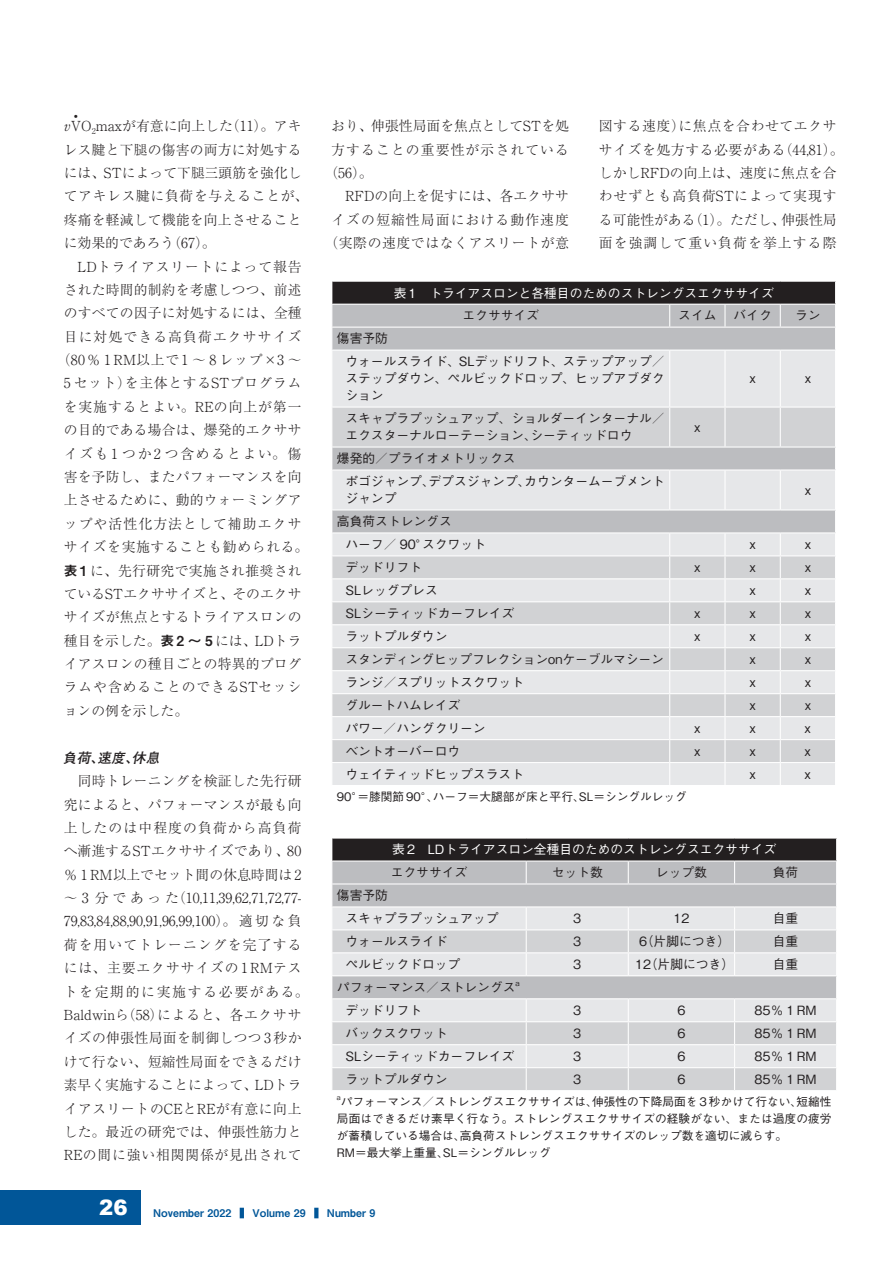
<style>
.page{position:relative;width:893px;height:1263px;background:#fff}
.page>*{position:absolute;margin:0;border:0;box-sizing:border-box;transform-origin:0 0}
.t1{font:300 13.8px/23.4px "Ryumin Pro";letter-spacing:.015em;color:#231f20}
.t2{font:300 13.8px/23.4px "Ryumin Pro";letter-spacing:.045em;color:#231f20}
.t3{font:300 13.8px "Ryumin Pro";letter-spacing:.08em;color:#231f20}
.t4{font:300 13.8px "Ryumin Pro";letter-spacing:.06em;color:#231f20}
.t5{font:300 13.8px "Ryumin Pro";letter-spacing:.05em;color:#231f20}
.t6{font:300 13.8px "Ryumin Pro";letter-spacing:.07em;color:#231f20}
.t7{font:300 13.8px "Ryumin Pro";letter-spacing:.065em;color:#231f20}
.t8{font:300 13.8px "Ryumin Pro";letter-spacing:.13em;color:#231f20}
.t9{font:italic 700 13.8px "Futo Go B101 Pro";color:#231f20}
.t10{font:500 12.75px/23px "Gothic BBB Pro";color:#231f20}
.t11{font:500 12.75px "Gothic BBB Pro";color:#fff}
.t12{font:500 11.7px/17px "Gothic BBB Pro";color:#231f20}
.t13{font:10.65px "Midashi Go Pro MB31";color:#015698}
.t14{font:500 7.5px "Gothic BBB Pro";color:#231f20}
.t15{font:6.9px "Kenten Generic";color:#231f20}
.t16{font:500 6.75px "Gothic BBB Pro";color:#231f20}
.s1{font-family:"Midashi Go Pro MB31";font-weight:400}
</style>
<div class="page">
<div style="left:0;top:1191px;width:140px;height:34px;background:#015698"></div>
<svg style="left:314px;top:1208px;width:4px;height:10px"></svg>
<hr style="left:240px;top:1208px;width:4px;height:10px;background:#015698">
<svg style="left:332px;top:282px;width:504px;height:503px;background:#d3d3d5"></svg>
<svg style="left:332px;top:838px;width:505px;height:252px;background:#c6c6c8"></svg>
<p class="t15" style="left:72px;top:113px;width:8px">4</p>
<p class="t1" style="left:64px;top:137px;width:239px">レス腱と下腿の傷害の両方に対処する</p>
<p class="t1" style="left:64px;top:160px;width:239px">には、STによって下腿三頭筋を強化し</p>
<p class="t2" style="left:64px;top:183px;width:246px">てアキレス腱に負荷を与えることが、</p>
<p class="t1" style="left:64px;top:207px;width:239px">疼痛を軽減して機能を向上させること</p>
<p class="t1" style="left:64px;top:230px;width:154px">に効果的であろう（67）。</p>
<p class="t4" style="left:64px;top:255px;width:239px">　LDトライアスリートによって報告</p>
<p class="t1" style="left:64px;top:277px;width:239px">された時間的制約を考慮しつつ、前述</p>
<p class="t1" style="left:64px;top:300px;width:239px">のすべての因子に対処するには、全種</p>
<p class="t3" style="left:64px;top:326px;width:239px">目に対処できる高負荷エクササイズ</p>
<p class="t4" style="left:57px;top:349px;width:246px">（80％ 1 RM以上で 1 ～ 8 レップ×3 ～</p>
<p class="t5" style="left:64px;top:372px;width:239px">5 セット）を主体とするSTプログラム</p>
<p class="t6" style="left:64px;top:396px;width:239px">を実施するとよい。REの向上が第一</p>
<p class="t1" style="left:64px;top:417px;width:239px">の目的である場合は、爆発的エクササ</p>
<p class="t8" style="left:64px;top:443px;width:239px">イズも 1 つか 2 つ含めるとよい。傷</p>
<p class="t1" style="left:64px;top:464px;width:239px">害を予防し、またパフォーマンスを向</p>
<p class="t1" style="left:64px;top:487px;width:239px">上させるために、動的ウォーミングア</p>
<p class="t3" style="left:64px;top:513px;width:239px">ップや活性化方法として補助エクサ</p>
<p class="t2" style="left:64px;top:534px;width:246px">サイズを実施することも勧められる。</p>
<p class="t1" style="left:64px;top:558px;width:239px"><span class="s1">表 1</span> に、先行研究で実施され推奨され</p>
<p class="t1" style="left:64px;top:581px;width:239px">ているSTエクササイズと、そのエクサ</p>
<p class="t1" style="left:64px;top:604px;width:239px">サイズが焦点とするトライアスロンの</p>
<p class="t1" style="left:64px;top:628px;width:239px">種目を示した。<span class="s1">表 2 ～ 5</span> には、LDトラ</p>
<p class="t1" style="left:64px;top:651px;width:239px">イアスロンの種目ごとの特異的プログ</p>
<p class="t7" style="left:64px;top:676px;width:239px">ラムや含めることのできるSTセッシ</p>
<p class="t1" style="left:64px;top:698px;width:126px">ョンの例を示した。</p>
<p class="t9" style="left:63px;top:746px;width:102px">負荷、速度、休息</p>
<p class="t1" style="left:64px;top:768px;width:246px">　同時トレーニングを検証した先行研究によると、パフォーマンスが最も向上したのは中程度の負荷から高負荷へ漸進するSTエクササイズであり、80％ 1 RM以上でセット間の休息時間は 2～ 3 分であった（10,11,39,62,71,72,77-<br>79,83,84,88,90,91,96,99,100）。適切な負荷を用いてトレーニングを完了するには、主要エクササイズの 1 RMテストを定期的に実施する必要がある。<br>Baldwinら（58）によると、各エクササイズの伸張性局面を制御しつつ 3 秒かけて行ない、短縮性局面をできるだけ素早く実施することによって、LDトライアスリートのCEとREが有意に向上した。最近の研究では、伸張性筋力と<br>REの間に強い相関関係が見出されて</p>
<p class="t1" style="left:64px;top:113px;width:239px">vVO<sub>2</sub>maxが有意に向上した（11）。アキ</p>
<p class="t1" style="left:331px;top:113px;width:239px">おり、伸張性局面を焦点としてSTを処</p>
<p class="t3" style="left:331px;top:139px;width:239px">方することの重要性が示されている</p>
<p class="t1" style="left:324px;top:160px;width:50px">（56）。</p>
<p class="t1" style="left:331px;top:183px;width:239px">　RFDの向上を促すには、各エクササ</p>
<p class="t3" style="left:331px;top:209px;width:239px">イズの短縮性局面における動作速度</p>
<p class="t2" style="left:324px;top:230px;width:246px">（実際の速度ではなくアスリートが意</p>
<p class="t2" style="left:599px;top:113px;width:246px">図する速度）に焦点を合わせてエクササイズを処方する必要がある（44,81）。しかしRFDの向上は、速度に焦点を合わせずとも高負荷STによって実現する可能性がある（1）。ただし、伸張性局面を強調して重い負荷を挙上する際</p>
<p class="t11" style="left:394px;top:282px;width:382px">表 1　トライアスロンと各種目のためのストレングスエクササイズ</p>
<p class="t10" style="left:462px;top:303px;width:78px">エクササイズ</p>
<p class="t10" style="left:678px;top:303px;width:40px">スイム</p>
<p class="t10" style="left:733px;top:303px;width:40px">バイク</p>
<p class="t10" style="left:795px;top:303px;width:27px">ラン</p>
<p class="t10" style="left:345px;top:326px;width:321px;text-indent:-9px">傷害予防<br>ウォールスライド、SLデッドリフト、ステップアップ／</p>
<p class="t10" style="left:345px;top:369px;width:321px;line-height:17px">ステップダウン、ペルビックドロップ、ヒップアブダクション</p>
<p class="t10" style="left:749px;top:366px;width:8px">x</p>
<p class="t10" style="left:805px;top:366px;width:8px">x</p>
<p class="t10" style="left:345px;top:408px;width:321px;line-height:17px">スキャプラプッシュアップ、ショルダーインターナル／エクスターナルローテーション、シーティッドロウ</p>
<p class="t10" style="left:694px;top:414px;width:8px">x</p>
<p class="t10" style="left:345px;top:445px;width:321px;text-indent:-9px">爆発的／プライオメトリックス<br>ポゴジャンプ、デプスジャンプ、カウンタームーブメント</p>
<p class="t10" style="left:345px;top:485px;width:53px">ジャンプ</p>
<p class="t10" style="left:345px;top:508px;width:142px;text-indent:-9px">高負荷ストレングス<br>ハーフ／ 90°スクワット</p>
<p class="t10" style="left:805px;top:477px;width:8px">x</p>
<p class="t10" style="left:749px;top:531px;width:8px">x</p>
<p class="t10" style="left:805px;top:531px;width:8px">x</p>
<p class="t10" style="left:345px;top:554px;width:78px">デッドリフト</p>
<p class="t10" style="left:694px;top:554px;width:8px">x</p>
<p class="t10" style="left:749px;top:554px;width:8px">x</p>
<p class="t10" style="left:805px;top:554px;width:8px">x</p>
<p class="t10" style="left:345px;top:577px;width:94px">SLレッグプレス</p>
<p class="t10" style="left:749px;top:577px;width:8px">x</p>
<p class="t10" style="left:805px;top:577px;width:8px">x</p>
<p class="t10" style="left:345px;top:600px;width:170px">SLシーティッドカーフレイズ</p>
<p class="t10" style="left:694px;top:600px;width:8px">x</p>
<p class="t10" style="left:749px;top:600px;width:8px">x</p>
<p class="t10" style="left:805px;top:600px;width:8px">x</p>
<p class="t10" style="left:345px;top:623px;width:104px">ラットプルダウン</p>
<p class="t10" style="left:694px;top:623px;width:8px">x</p>
<p class="t10" style="left:749px;top:623px;width:8px">x</p>
<p class="t10" style="left:805px;top:623px;width:8px">x</p>
<p class="t10" style="left:345px;top:646px;width:320px">スタンディングヒップフレクションonケーブルマシーン</p>
<p class="t10" style="left:749px;top:646px;width:8px">x</p>
<p class="t10" style="left:805px;top:646px;width:8px">x</p>
<p class="t10" style="left:345px;top:669px;width:180px">ランジ／スプリットスクワット</p>
<p class="t10" style="left:749px;top:669px;width:8px">x</p>
<p class="t10" style="left:805px;top:669px;width:8px">x</p>
<p class="t10" style="left:345px;top:692px;width:116px">グルートハムレイズ</p>
<p class="t10" style="left:749px;top:692px;width:8px">x</p>
<p class="t10" style="left:805px;top:692px;width:8px">x</p>
<p class="t10" style="left:345px;top:715px;width:142px">パワー／ハングクリーン</p>
<p class="t10" style="left:694px;top:715px;width:8px">x</p>
<p class="t10" style="left:749px;top:715px;width:8px">x</p>
<p class="t10" style="left:805px;top:715px;width:8px">x</p>
<p class="t10" style="left:345px;top:738px;width:116px">ベントオーバーロウ</p>
<p class="t10" style="left:694px;top:738px;width:8px">x</p>
<p class="t10" style="left:749px;top:738px;width:8px">x</p>
<p class="t10" style="left:805px;top:738px;width:8px">x</p>
<p class="t10" style="left:345px;top:761px;width:180px">ウェイティッドヒップスラスト</p>
<p class="t10" style="left:749px;top:761px;width:8px">x</p>
<p class="t10" style="left:805px;top:761px;width:8px">x</p>
<p class="t12" style="left:337px;top:787px;width:351px">90°＝膝関節 90°、ハーフ＝大腿部が床と平行、SL＝シングルレッグ</p>
<p class="t11" style="left:392px;top:839px;width:386px">表 2　LDトライアスロン全種目のためのストレングスエクササイズ</p>
<p class="t10" style="left:391px;top:859px;width:78px">エクササイズ</p>
<p class="t10" style="left:552px;top:859px;width:53px">セット数</p>
<p class="t10" style="left:656px;top:859px;width:53px">レップ数</p>
<p class="t10" style="left:773px;top:859px;width:27px">負荷</p>
<p class="t10" style="left:345px;top:882px;width:155px;text-indent:-9px">傷害予防<br>スキャプラプッシュアップ</p>
<p class="t10" style="left:573px;top:905px;width:10px">3</p>
<p class="t10" style="left:673px;top:905px;width:18px">12</p>
<p class="t10" style="left:773px;top:905px;width:27px">自重</p>
<p class="t10" style="left:345px;top:928px;width:104px">ウォールスライド</p>
<p class="t10" style="left:573px;top:928px;width:10px">3</p>
<p class="t10" style="left:639px;top:928px;width:92px">6（片脚につき）</p>
<p class="t10" style="left:773px;top:928px;width:27px">自重</p>
<p class="t10" style="left:345px;top:951px;width:116px">ペルビックドロップ</p>
<p class="t10" style="left:573px;top:951px;width:10px">3</p>
<p class="t10" style="left:635px;top:951px;width:100px">12（片脚につき）</p>
<p class="t10" style="left:773px;top:951px;width:27px">自重</p>
<p class="t10" style="left:337px;top:974px;width:180px">パフォーマンス／ストレングス</p>
<p class="t14" style="left:516px;top:977px;width:6px">a</p>
<p class="t10" style="left:345px;top:997px;width:78px">デッドリフト</p>
<p class="t10" style="left:573px;top:997px;width:10px">3</p>
<p class="t10" style="left:677px;top:997px;width:10px">6</p>
<p class="t10" style="left:755px;top:997px;width:64px">85％ 1 RM</p>
<p class="t10" style="left:345px;top:1020px;width:104px">バックスクワット</p>
<p class="t10" style="left:573px;top:1020px;width:10px">3</p>
<p class="t10" style="left:677px;top:1020px;width:10px">6</p>
<p class="t10" style="left:755px;top:1020px;width:64px">85％ 1 RM</p>
<p class="t10" style="left:345px;top:1043px;width:170px">SLシーティッドカーフレイズ</p>
<p class="t10" style="left:573px;top:1043px;width:10px">3</p>
<p class="t10" style="left:677px;top:1043px;width:10px">6</p>
<p class="t10" style="left:755px;top:1043px;width:64px">85％ 1 RM</p>
<p class="t10" style="left:345px;top:1066px;width:104px">ラットプルダウン</p>
<p class="t10" style="left:573px;top:1066px;width:10px">3</p>
<p class="t10" style="left:677px;top:1066px;width:10px">6</p>
<p class="t10" style="left:755px;top:1066px;width:64px">85％ 1 RM</p>
<p class="t16" style="left:337px;top:1092px;width:5px">a</p>
<p class="t12" style="left:337px;top:1092px;width:496px;text-indent:4px">パフォーマンス／ストレングスエクササイズは、伸張性の下降局面を 3 秒かけて行ない、短縮性局面はできるだけ素早く行なう。ストレングスエクササイズの経験がない、または過度の疲労が蓄積している場合は、高負荷ストレングスエクササイズのレップ数を適切に減らす。<br>RM＝最大挙上重量、SL＝シングルレッグ</p>
<p class="t13" style="left:99px;top:1204px;width:278px"><sup>26</sup> November 2022　　Volume 29　　Number 9</p>
</div>
